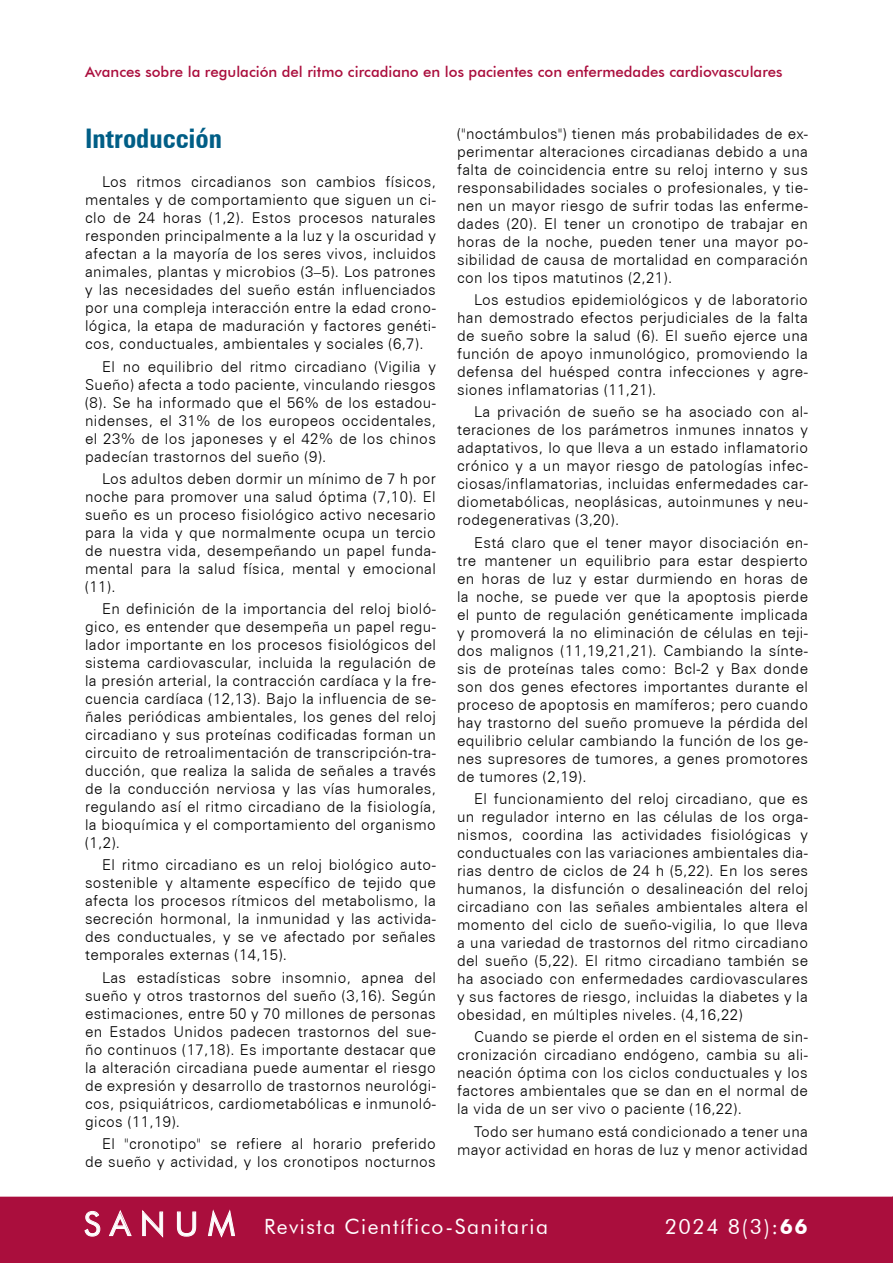
<style>
.page{position:relative;width:893px;height:1263px;background:#fff}
.page>*{position:absolute;margin:0;border:0;box-sizing:border-box;transform-origin:0 0}
.t1{font:700 condensed 27px "Zurich BT";color:#005e86}
.t2{font:21px "Futura BT";letter-spacing:.07em;color:#fff}
.t3{font:300 15px/18px "Zurich BT";letter-spacing:.025em;color:#000;text-align:justify}
.t4{font:500 15px "Futura BT";color:#aa0e3d}
.s1{font-size:33px}
.s2{font-weight:700}
</style>
<div class="page">
<div style="left:0;top:1197px;width:893px;height:66px;background:#aa0e3d"></div>
<p class="t4" style="left:85px;top:63px;width:699px">Avances sobre la regulación del ritmo circadiano en los pacientes con enfermedades cardiovasculares</p>
<h1 class="t1" style="left:85px;top:122px;width:138px">Introducción</h1>
<p class="t3" style="left:85px;top:173px;width:352px;text-indent:17px">Los ritmos circadianos son cambios físicos, mentales y de comportamiento que siguen un ci&shy;clo de 24 horas (1,2). Estos procesos naturales responden principalmente a la luz y la oscuridad y afectan a la mayoría de los seres vivos, incluidos animales, plantas y microbios (3–5). Los patrones y las necesidades del sueño están influenciados por una compleja interacción entre la edad crono&shy;lógica, la etapa de maduración y factores genéti&shy;cos, conductuales, ambientales y sociales (6,7).</p>
<p class="t3" style="left:85px;top:357px;width:352px;text-indent:17px">El no equilibrio del ritmo circadiano (Vigilia y Sueño) afecta a todo paciente, vinculando riesgos (8). Se ha informado que el 56% de los estadou&shy;nidenses, el 31% de los europeos occidentales, el 23% de los japoneses y el 42% de los chinos padecían trastornos del sueño (9).</p>
<p class="t3" style="left:85px;top:469px;width:352px;text-indent:17px">Los adultos deben dormir un mínimo de 7 h por noche para promover una salud óptima (7,10). El sueño es un proceso fisiológico activo necesario para la vida y que normalmente ocupa un tercio de nuestra vida, desempeñando un papel funda&shy;mental para la salud física, mental y emocional (11).</p>
<p class="t3" style="left:85px;top:600px;width:352px;text-indent:17px">En definición de la importancia del reloj bioló&shy;gico, es entender que desempeña un papel regu&shy;lador importante en los procesos fisiológicos del sistema cardiovascular, incluida la regulación de la presión arterial, la contracción cardíaca y la fre&shy;cuencia cardíaca (12,13). Bajo la influencia de se&shy;ñales periódicas ambientales, los genes del reloj circadiano y sus proteínas codificadas forman un circuito de retroalimentación de transcripción-tra&shy;ducción, que realiza la salida de señales a través de la conducción nerviosa y las vías humorales, regulando así el ritmo circadiano de la fisiología, la bioquímica y el comportamiento del organismo (1,2).</p>
<p class="t3" style="left:85px;top:856px;width:352px;text-indent:17px">El ritmo circadiano es un reloj biológico auto&shy;sostenible y altamente específico de tejido que afecta los procesos rítmicos del metabolismo, la secreción hormonal, la inmunidad y las activida&shy;des conductuales, y se ve afectado por señales temporales externas (14,15).</p>
<p class="t3" style="left:85px;top:968px;width:352px;text-indent:17px">Las estadísticas sobre insomnio, apnea del sueño y otros trastornos del sueño (3,16). Según estimaciones, entre 50 y 70 millones de personas en Estados Unidos padecen trastornos del sue&shy;ño continuos (17,18). Es importante destacar que la alteración circadiana puede aumentar el riesgo de expresión y desarrollo de trastornos neurológi&shy;cos, psiquiátricos, cardiometabólicas e inmunoló&shy;gicos (11,19).</p>
<p class="t3" style="left:85px;top:1134px;width:352px;text-align:right">El "cronotipo" se refiere al horario preferido de sueño y actividad, y los cronotipos nocturnos</p>
<p class="t3" style="left:457px;top:124px;width:352px">("noctámbulos") tienen más probabilidades de ex&shy;perimentar alteraciones circadianas debido a una falta de coincidencia entre su reloj interno y sus responsabilidades sociales o profesionales, y tie&shy;nen un mayor riesgo de sufrir todas las enferme&shy;dades (20). El tener un cronotipo de trabajar en horas de la noche, pueden tener una mayor po&shy;sibilidad de causa de mortalidad en comparación con los tipos matutinos (2,21).</p>
<p class="t3" style="left:457px;top:291px;width:352px;text-indent:17px">Los estudios epidemiológicos y de laboratorio han demostrado efectos perjudiciales de la falta de sueño sobre la salud (6). El sueño ejerce una función de apoyo inmunológico, promoviendo la defensa del huésped contra infecciones y agre&shy;siones inflamatorias (11,21).</p>
<p class="t3" style="left:457px;top:403px;width:352px;text-indent:17px">La privación de sueño se ha asociado con al&shy;teraciones de los parámetros inmunes innatos y adaptativos, lo que lleva a un estado inflamatorio crónico y a un mayor riesgo de patologías infec&shy;ciosas/inflamatorias, incluidas enfermedades car&shy;diometabólicas, neoplásicas, autoinmunes y neu&shy;rodegenerativas (3,20).</p>
<p class="t3" style="left:457px;top:533px;width:352px;text-indent:17px">Está claro que el tener mayor disociación en&shy;tre mantener un equilibrio para estar despierto en horas de luz y estar durmiendo en horas de la noche, se puede ver que la apoptosis pierde el punto de regulación genéticamente implicada y promoverá la no eliminación de células en teji&shy;dos malignos (11,19,21,21). Cambiando la sínte&shy;sis de proteínas tales como: Bcl-2 y Bax donde son dos genes efectores importantes durante el proceso de apoptosis en mamíferos; pero cuando hay trastorno del sueño promueve la pérdida del equilibrio celular cambiando la función de los ge&shy;nes supresores de tumores, a genes promotores de tumores (2,19).</p>
<p class="t3" style="left:457px;top:789px;width:352px;text-indent:17px">El funcionamiento del reloj circadiano, que es un regulador interno en las células de los orga&shy;nismos, coordina las actividades fisiológicas y conductuales con las variaciones ambientales dia&shy;rias dentro de ciclos de 24 h (5,22). En los seres humanos, la disfunción o desalineación del reloj circadiano con las señales ambientales altera el momento del ciclo de sueño-vigilia, lo que lleva a una variedad de trastornos del ritmo circadiano del sueño (5,22). El ritmo circadiano también se ha asociado con enfermedades cardiovasculares y sus factores de riesgo, incluidas la diabetes y la obesidad, en múltiples niveles. (4,16,22)</p>
<p class="t3" style="left:457px;top:1028px;width:352px;text-indent:17px">Cuando se pierde el orden en el sistema de sin&shy;cronización circadiano endógeno, cambia su ali&shy;neación óptima con los ciclos conductuales y los factores ambientales que se dan en el normal de la vida de un ser vivo o paciente (16,22).</p>
<p class="t3" style="left:457px;top:1122px;width:352px;text-align:right">Todo ser humano está condicionado a tener una mayor actividad en horas de luz y menor actividad</p>
<h2 class="t2" style="left:84px;top:1214px;width:466px"><span class="s1">S A N U M</span> Revista Científico-Sanitaria</h2>
<h2 class="t2" style="left:665px;top:1214px;width:144px">2024 8(3):<span class="s2">66</span></h2>
</div>
